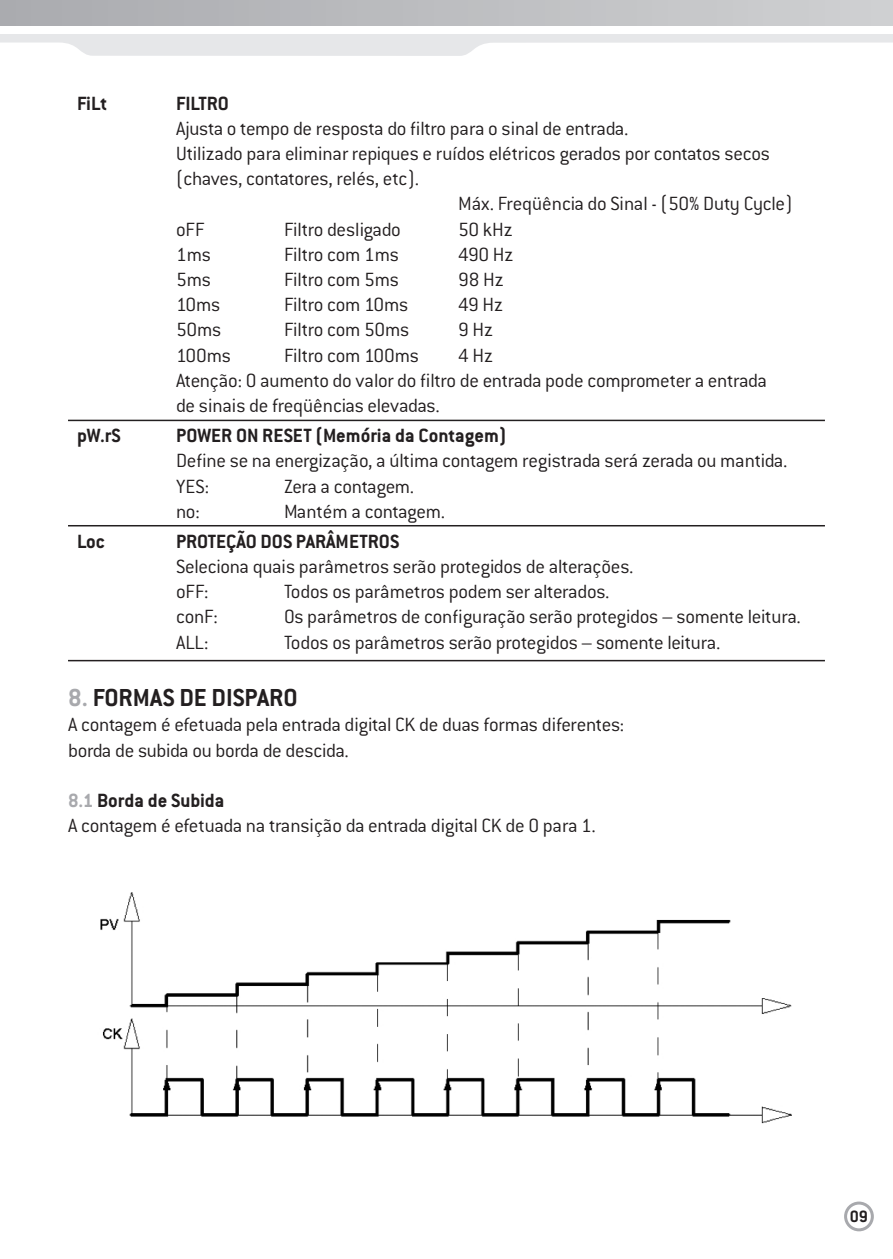
<style>
.page{position:relative;width:893px;height:1259px;background:#fff}
.page>*{position:absolute;margin:0;border:0;box-sizing:border-box;transform-origin:0 0}
.t1{font:700 27px "Conduit ITC";color:#231f20}
.t2{font:300 21px/25.2px "Conduit ITC";letter-spacing:-.015em;color:#231f20}
.t3{font:700 21px "Conduit ITC";color:#231f20}
.t4{font:700 18px "Conduit ITC";color:#231f20}
.s1{color:#a8a9ad}
.s2{font-weight:700;color:#a8a9ad}
.s3{font-weight:700}
</style>
<div class="page">
<div style="left:0;top:0;width:893px;height:26px;background:linear-gradient(to right,#aaabaf,#cfd0d2)"></div>
<svg style="left:0;top:34px;width:893px;height:22px"></svg>
<div style="left:844px;top:1201px;width:30px;height:30px;border:3px solid #a8a9ad;border-radius:50%"></div>
<hr style="left:68px;top:420px;width:757px;height:1px;background:#231f20">
<hr style="left:68px;top:525px;width:757px;height:1px;background:#231f20">
<hr style="left:68px;top:660px;width:757px;height:1px;background:#231f20">
<img style="left:100px;top:892px;width:692px;height:232px">
<p class="t3" style="left:77px;top:91px;width:49px">FiLt FILTRO</p>
<p class="t2" style="left:176px;top:116px;width:454px">Ajusta o tempo de resposta do filtro para o sinal de entrada.</p>
<p class="t2" style="left:176px;top:141px;width:596px">Utilizado para eliminar repiques e ruídos elétricos gerados por contatos secos</p>
<p class="t2" style="left:176px;top:166px;width:245px">(chaves, contatores, relés, etc).</p>
<p class="t2" style="left:458px;top:191px;width:336px">Máx. Freqüência do Sinal - (50% Duty Cycle)</p>
<p class="t2" style="left:176px;top:216px;width:30px">oFF</p>
<p class="t2" style="left:284px;top:216px;width:118px">Filtro desligado</p>
<p class="t2" style="left:458px;top:216px;width:56px">50 kHz</p>
<p class="t2" style="left:176px;top:242px;width:36px">1ms</p>
<p class="t2" style="left:284px;top:242px;width:116px">Filtro com 1ms</p>
<p class="t2" style="left:458px;top:242px;width:57px">490 Hz</p>
<p class="t2" style="left:176px;top:267px;width:36px">5ms</p>
<p class="t2" style="left:284px;top:267px;width:116px">Filtro com 5ms</p>
<p class="t2" style="left:458px;top:267px;width:47px">98 Hz</p>
<p class="t2" style="left:176px;top:292px;width:46px">10ms</p>
<p class="t2" style="left:284px;top:292px;width:126px">Filtro com 10ms</p>
<p class="t2" style="left:458px;top:292px;width:47px">49 Hz</p>
<p class="t2" style="left:176px;top:317px;width:47px">50ms</p>
<p class="t2" style="left:284px;top:317px;width:127px">Filtro com 50ms</p>
<p class="t2" style="left:458px;top:317px;width:37px">9 Hz</p>
<p class="t2" style="left:176px;top:342px;width:56px">100ms</p>
<p class="t2" style="left:284px;top:342px;width:136px">Filtro com 100ms</p>
<p class="t2" style="left:176px;top:342px;width:592px;text-indent:282px">4 Hz<br>Atenção: O aumento do valor do filtro de entrada pode comprometer a entrada de sinais de freqüências elevadas.</p>
<p class="t3" style="left:77px;top:423px;width:40px">pW.rS</p>
<p class="t3" style="left:176px;top:423px;width:97px">POWER ON RESET</p>
<p class="t3" style="left:316px;top:423px;width:192px">(Memória da Contagem)</p>
<p class="t2" style="left:176px;top:448px;width:613px">Define se na energização, a última contagem registrada será zerada ou mantida.<br>YES:</p>
<p class="t2" style="left:284px;top:473px;width:132px">Zera a contagem.</p>
<p class="t2" style="left:176px;top:498px;width:25px">no:</p>
<p class="t2" style="left:284px;top:498px;width:163px">Mantém a contagem.</p>
<p class="t3" style="left:77px;top:529px;width:29px">Loc</p>
<p class="t3" style="left:176px;top:529px;width:21px">PROTEÇÃO</p>
<p class="t3" style="left:261px;top:529px;width:100px">DOS PARÂMETROS</p>
<p class="t2" style="left:176px;top:554px;width:459px">Seleciona quais parâmetros serão protegidos de alterações. oFF:</p>
<p class="t2" style="left:284px;top:579px;width:327px">Todos os parâmetros podem ser alterados.</p>
<p class="t2" style="left:176px;top:604px;width:43px">conF:</p>
<p class="t2" style="left:284px;top:604px;width:518px">Os parâmetros de configuração serão protegidos – somente leitura.</p>
<p class="t2" style="left:176px;top:629px;width:34px">ALL:</p>
<p class="t2" style="left:284px;top:629px;width:438px">Todos os parâmetros serão protegidos – somente leitura.</p>
<p class="t1" style="left:68px;top:682px;width:231px"><span class="s1">8.</span> Formas de disparo</p>
<p class="t2" style="left:68px;top:712px;width:558px">A contagem é efetuada pela entrada digital CK de duas formas diferentes: borda de subida ou borda de descida.</p>
<p class="t2" style="left:68px;top:788px;width:529px"><span class="s2">8.1</span> <span class="s3">Borda de Subida<br></span>A contagem é efetuada na transição da entrada digital CK de 0 para 1.</p>
<p class="t4" style="left:850px;top:1205px;width:20px">09</p>
</div>
